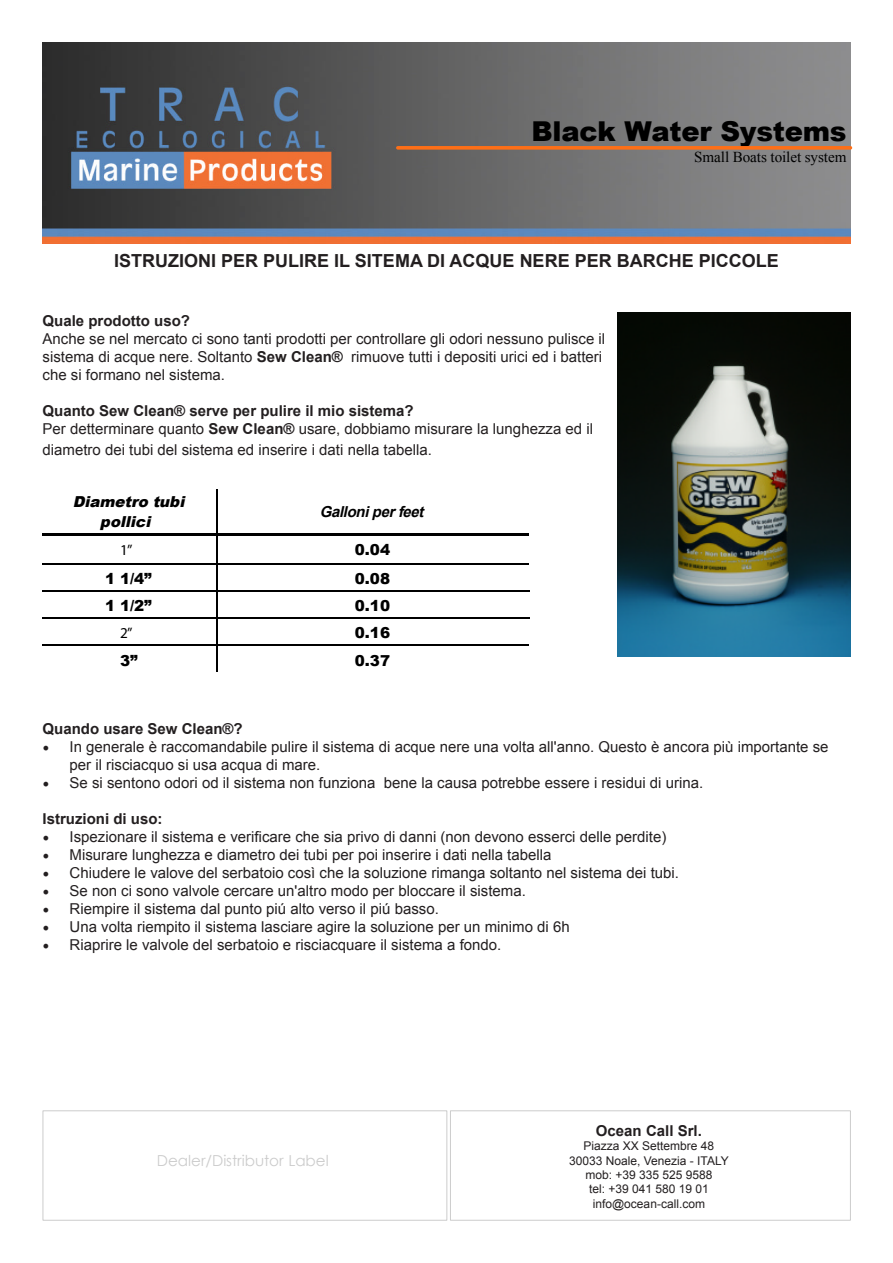
<style>
.page{position:relative;width:893px;height:1263px;background:#fff}
.page>*{position:absolute;margin:0;border:0;box-sizing:border-box;transform-origin:0 0}
.t1{font:900 27.3px "Arial";letter-spacing:-.01em;color:#000}
.t2{font:700 18px "Arial";color:#231f20}
.t3{font:900 15.15px "Arial";color:#000}
.t4{font:15.15px "Century Gothic";color:#ccc}
.t5{font:15.15px "Times New Roman";letter-spacing:-.005em;color:#000}
.t6{font:italic 900 15.15px/19.4px "Arial";color:#000;text-align:center}
.t7{font:italic 700 15.15px "Arial";color:#000}
.t8{font:900 15.15px "Arial";color:#000}
.t9{font:15px/18px "Arial";color:#231f20}
.t10{font:700 15px "Arial";color:#231f20}
.t11{font:12px/14.4px "Arial";color:#231f20;text-align:center}
.s1{font-weight:700}
.s2{font-family:"Minion Pro";font-size:18px}
</style>
<div class="page">
<img style="left:43px;top:43px;width:807px;height:201px">
<svg style="left:398px;top:146px;width:452px;height:4px;fill:#fb6f17"></svg>
<hr style="left:216px;top:490px;width:1px;height:182px;background:#000">
<hr style="left:42px;top:533px;width:487px;height:2px;background:#000">
<hr style="left:42px;top:563px;width:487px;height:2px;background:#000">
<hr style="left:42px;top:617px;width:174px;height:2px;background:#000">
<hr style="left:42px;top:645px;width:487px;height:1px;background:#000">
<hr style="left:216px;top:617px;width:313px;height:2px;background:#000">
<hr style="left:42px;top:591px;width:174px;height:1px;background:#000">
<hr style="left:216px;top:591px;width:313px;height:1px;background:#000">
<img style="left:617px;top:312px;width:233px;height:345px">
<div style="left:43px;top:1110px;width:404px;height:110px;border:1px solid #ccc"></div>
<div style="left:450px;top:1110px;width:401px;height:110px;border:1px solid #ccc"></div>
<h1 class="t1" style="left:531px;top:111px;width:317px">Black Water Systems</h1>
<p class="t5" style="left:694px;top:146px;width:154px">Small Boats toilet system</p>
<p class="t2" style="left:114px;top:249px;width:666px">ISTRUZIONI PER PULIRE IL SITEMA DI ACQUE NERE PER BARCHE PICCOLE</p>
<p class="t10" style="left:43px;top:310px;width:149px">Quale prodotto uso?</p>
<p class="t9" style="left:43px;top:330px;width:564px">Anche se nel mercato ci sono tanti prodotti per controllare gli odori nessuno pulisce il sistema di acque nere. Soltanto <span class="s1">Sew Clean®</span> rimuove tutti i depositi urici ed i batteri che si formano nel sistema.</p>
<p class="t9" style="left:43px;top:402px;width:552px"><span class="s1">Quanto Sew Clean® serve per pulire il mio sistema?<br></span>Per detterminare quanto <span class="s1">Sew Clean®</span> usare, dobbiamo misurare la lunghezza ed il</p>
<p class="t9" style="left:43px;top:441px;width:391px">diametro dei tubi del sistema ed inserire i dati nella tabella.</p>
<p class="t6" style="left:73px;top:492px;width:118px">Diametro tubi pollici</p>
<p class="t7" style="left:320px;top:502px;width:110px">Galloni per feet</p>
<p class="t8" style="left:120px;top:541px;width:14px">1”</p>
<p class="t3" style="left:355px;top:539px;width:37px">0.04</p>
<p class="t3" style="left:105px;top:567px;width:48px">1 1/4”</p>
<p class="t3" style="left:355px;top:567px;width:37px">0.08</p>
<p class="t3" style="left:105px;top:594px;width:48px">1 1/2”</p>
<p class="t3" style="left:355px;top:594px;width:37px">0.10</p>
<p class="t8" style="left:120px;top:623px;width:14px">2”</p>
<p class="t3" style="left:355px;top:621px;width:37px">0.16</p>
<p class="t3" style="left:120px;top:649px;width:19px">3”</p>
<p class="t3" style="left:355px;top:649px;width:37px">0.37</p>
<p class="t10" style="left:43px;top:718px;width:202px">Quando usare Sew Clean®?</p>
<p class="t9" style="left:70px;top:738px;width:761px;text-indent:-27px"><span class="s2">•</span> In generale è raccomandabile pulire il sistema di acque nere una volta all'anno. Questo è ancora più importante se per il risciacquo si usa acqua di mare.</p>
<p class="t9" style="left:43px;top:774px;width:662px"><span class="s2">•</span> Se si sentono odori od il sistema non funziona bene la causa potrebbe essere i residui di urina.</p>
<p class="t10" style="left:43px;top:808px;width:122px">Istruzioni di uso:</p>
<p class="t9" style="left:43px;top:828px;width:625px"><span class="s2">•</span> Ispezionare il sistema e verificare che sia privo di danni (non devono esserci delle perdite)</p>
<p class="t9" style="left:43px;top:846px;width:510px"><span class="s2">•</span> Misurare lunghezza e diametro dei tubi per poi inserire i dati nella tabella</p>
<p class="t9" style="left:43px;top:864px;width:638px"><span class="s2">•</span> Chiudere le valove del serbatoio così che la soluzione rimanga soltanto nel sistema dei tubi.</p>
<p class="t9" style="left:43px;top:882px;width:485px"><span class="s2">•</span> Se non ci sono valvole cercare un'altro modo per bloccare il sistema.</p>
<p class="t9" style="left:43px;top:900px;width:398px"><span class="s2">•</span> Riempire il sistema dal punto piú alto verso il piú basso.</p>
<p class="t9" style="left:43px;top:918px;width:529px"><span class="s2">•</span> Una volta riempito il sistema lasciare agire la soluzione per un minimo di 6h</p>
<p class="t9" style="left:43px;top:936px;width:460px"><span class="s2">•</span> Riaprire le valvole del serbatoio e risciacquare il sistema a fondo.</p>
<p class="t4" style="left:157px;top:1149px;width:173px">Dealer/Distributor Label</p>
<p class="t10" style="left:596px;top:1120px;width:107px">Ocean Call Srl.</p>
<p class="t11" style="left:569px;top:1139px;width:161px">Piazza XX Settembre 48<br>30033 Noale, Venezia - ITALY mob: +39 335 525 9588<br>tel: +39 041 580 19 01 info@ocean-call.com</p>
</div>
